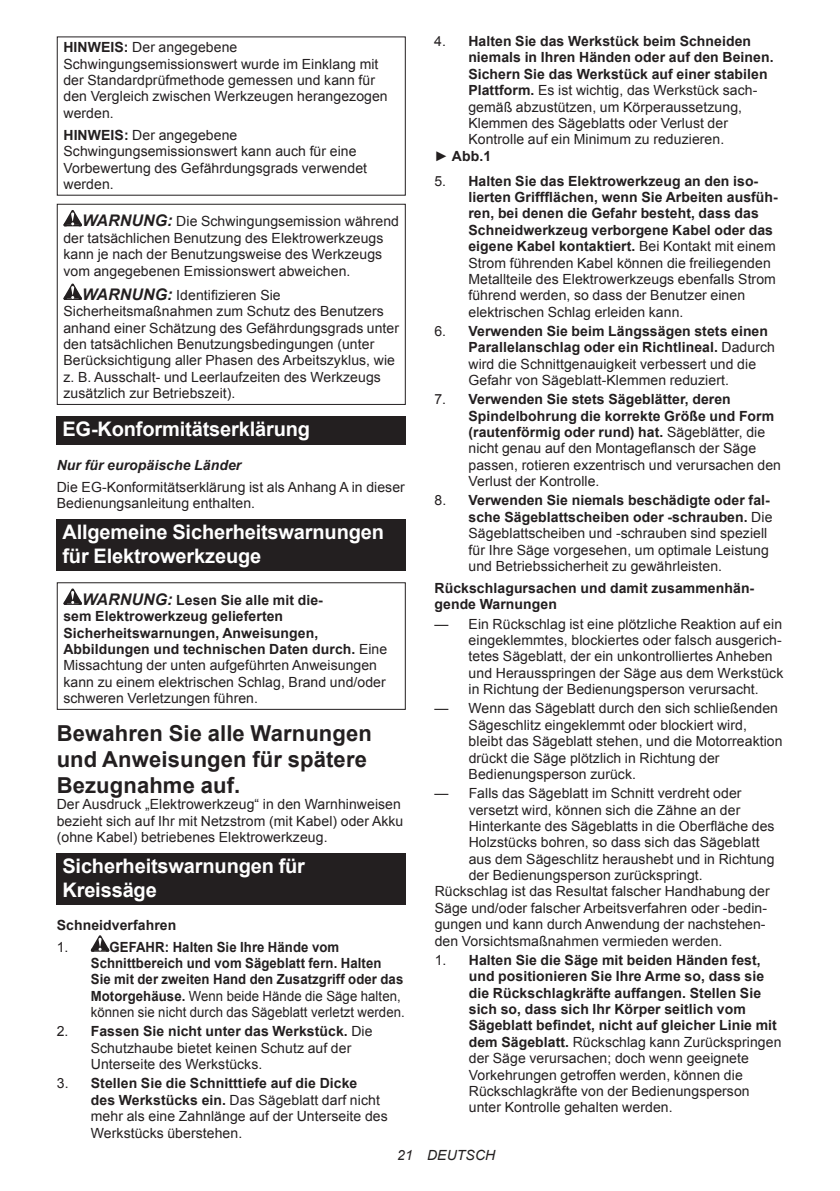
<style>
.page{position:relative;width:840px;height:1191px;background:#fff}
.page>*{position:absolute;margin:0;border:0;box-sizing:border-box;transform-origin:0 0}
.t1{font:700 22px/25.8px "Arial";letter-spacing:.005em;color:#231f20}
.t2{font:700 20px/23.4px "Arial";letter-spacing:-.01em;color:#fff}
.t3{font:14px/16.4px "Arial";letter-spacing:.005em;color:#231f20}
.t4{font:700 14px/16.4px "Arial";letter-spacing:.005em;color:#231f20}
.t5{font:700 14px/16.4px "Arial";letter-spacing:.005em;color:#231f20;scale:.94 1}
.t6{font:italic 700 14px "Arial";letter-spacing:.005em;color:#231f20}
.t7{font:italic 14px "Arial";letter-spacing:.005em;color:#231f20}
.s1{font-weight:700}
.s2{font-weight:700;font-style:italic;font-size:16px}
.s3{font-style:italic;font-size:16px}
.s4{font-weight:400}
</style>
<div class="page">
<svg style="left:63px;top:210px;width:19px;height:16px"></svg>
<svg style="left:63px;top:283px;width:19px;height:17px"></svg>
<div style="left:57px;top:204px;width:348px;height:201px;border:1px solid #231f20"></div>
<div style="left:57px;top:416px;width:348px;height:29px;background:#231f20"></div>
<div style="left:57px;top:519px;width:348px;height:52px;background:#231f20"></div>
<svg style="left:63px;top:588px;width:19px;height:17px"></svg>
<div style="left:57px;top:582px;width:348px;height:128px;border:1px solid #231f20"></div>
<div style="left:57px;top:853px;width:348px;height:52px;background:#231f20"></div>
<svg style="left:91px;top:935px;width:18px;height:16px"></svg>
<p class="t3" style="left:63px;top:39px;width:325px"><span class="s1">HINWEIS:</span> Der angegebene Schwingungsemissionswert wurde im Einklang mit der Standardprüfmethode gemessen und kann für den Vergleich zwischen Werkzeugen herangezogen werden.</p>
<p class="t3" style="left:63px;top:127px;width:305px"><span class="s1">HINWEIS:</span> Der angegebene<br>Schwingungsemissionswert kann auch für eine<br>Vorbewertung des Gefährdungsgrads verwendet werden.</p>
<p class="t3" style="left:63px;top:213px;width:337px;text-indent:19px"><span class="s2">WARNUNG:</span> Die Schwingungsemission während der tatsächlichen Benutzung des Elektrowerkzeugs kann je nach der Benutzungsweise des Werkzeugs vom angegebenen Emissionswert abweichen.</p>
<p class="t3" style="left:63px;top:287px;width:337px;text-indent:19px"><span class="s2">WARNUNG:</span> Identifizieren Sie Sicherheitsmaßnahmen zum Schutz des Benutzers anhand einer Schätzung des Gefährdungsgrads unter den tatsächlichen Benutzungsbedingungen (unter Berücksichtigung aller Phasen des Arbeitszyklus, wie z. B. Ausschalt- und Leerlaufzeiten des Werkzeugs zusätzlich zur Betriebszeit).</p>
<h2 class="t2" style="left:62px;top:418px;width:249px">EG-Konformitätserklärung</h2>
<p class="t6" style="left:57px;top:455px;width:186px">Nur für europäische Länder</p>
<p class="t3" style="left:57px;top:479px;width:349px">Die EG-Konformitätserklärung ist als Anhang A in dieser<br>Bedienungsanleitung enthalten.</p>
<h2 class="t2" style="left:62px;top:521px;width:323px">Allgemeine Sicherheitswarnungen für Elektrowerkzeuge</h2>
<p class="t4" style="left:63px;top:592px;width:325px;text-indent:19px"><span class="s3">WARNUNG:</span> Lesen Sie alle mit die-<br>sem Elektrowerkzeug gelieferten Sicherheitswarnungen, Anweisungen, Abbildungen und technischen Daten durch. <span class="s4">Eine Missachtung der unten aufgeführten Anweisungen kann zu einem elektrischen Schlag, Brand und/oder schweren Verletzungen führen.</span></p>
<h1 class="t1" style="left:57px;top:721px;width:316px">Bewahren Sie alle Warnungen und Anweisungen für spätere<br>Bezugnahme auf.</h1>
<p class="t3" style="left:57px;top:796px;width:348px">Der Ausdruck „Elektrowerkzeug“ in den Warnhinweisen bezieht sich auf Ihr mit Netzstrom (mit Kabel) oder Akku (ohne Kabel) betriebenes Elektrowerkzeug.</p>
<h2 class="t2" style="left:62px;top:855px;width:244px">Sicherheitswarnungen für<br>Kreissäge</h2>
<p class="t4" style="left:57px;top:917px;width:121px">Schneidverfahren</p>
<p class="t3" style="left:57px;top:938px;width:13px">1.</p>
<p class="t5" style="left:91px;top:939px;width:335px;text-indent:19px">GEFAHR: Halten Sie Ihre Hände vom Schnittbereich und vom Sägeblatt fern. Halten Sie mit der zweiten Hand den Zusatzgriff oder das Motorgehäuse. <span class="s4">Wenn beide Hände die Säge halten, können sie nicht durch das Sägeblatt verletzt werden.</span></p>
<p class="t3" style="left:91px;top:1023px;width:283px;text-indent:-34px">2. <span class="s1">Fassen Sie nicht unter das Werkstück.</span> Die<br>Schutzhaube bietet keinen Schutz auf der<br>Unterseite des Werkstücks.</p>
<p class="t3" style="left:91px;top:1075px;width:298px;text-indent:-34px">3. <span class="s1">Stellen Sie die Schnitttiefe auf die Dicke<br>des Werkstücks ein.</span> Das Sägeblatt darf nicht mehr als eine Zahnlänge auf der Unterseite des Werkstücks überstehen.</p>
<p class="t4" style="left:434px;top:33px;width:318px"><span class="s4">4.</span> Halten Sie das Werkstück beim Schneiden</p>
<p class="t4" style="left:468px;top:50px;width:306px">niemals in Ihren Händen oder auf den Beinen.</p>
<p class="t4" style="left:468px;top:66px;width:300px">Sichern Sie das Werkstück auf einer stabilen</p>
<p class="t3" style="left:468px;top:82px;width:290px"><span class="s1">Plattform.</span> Es ist wichtig, das Werkstück sach-</p>
<p class="t3" style="left:468px;top:99px;width:275px">gemäß abzustützen, um Körperaussetzung,</p>
<p class="t3" style="left:468px;top:115px;width:261px">Klemmen des Sägeblatts oder Verlust der</p>
<p class="t3" style="left:468px;top:131px;width:257px">Kontrolle auf ein Minimum zu reduzieren.</p>
<p class="t4" style="left:434px;top:148px;width:58px"><span class="s4">►</span> Abb.1</p>
<p class="t4" style="left:468px;top:173px;width:311px;text-indent:-34px"><span class="s4">5.</span> Halten Sie das Elektrowerkzeug an den iso&shy;lierten Griffflächen, wenn Sie Arbeiten ausfüh&shy;ren, bei denen die Gefahr besteht, dass das Schneidwerkzeug verborgene Kabel oder das eigene Kabel kontaktiert. <span class="s4">Bei Kontakt mit einem Strom führenden Kabel können die freiliegenden Metallteile des Elektrowerkzeugs ebenfalls Strom führend werden, so dass der Benutzer einen elektrischen Schlag erleiden kann.</span></p>
<p class="t3" style="left:468px;top:323px;width:308px;text-indent:-34px">6. <span class="s1">Verwenden Sie beim Längssägen stets einen Parallelanschlag oder ein Richtlineal.</span> Dadurch wird die Schnittgenauigkeit verbessert und die Gefahr von Sägeblatt-Klemmen reduziert.</p>
<p class="t3" style="left:468px;top:391px;width:314px;text-indent:-34px">7. <span class="s1">Verwenden Sie stets Sägeblätter, deren Spindelbohrung die korrekte Größe und Form (rautenförmig oder rund) hat.</span> Sägeblätter, die nicht genau auf den Montageflansch der Säge passen, rotieren exzentrisch und verursachen den Verlust der Kontrolle.</p>
<p class="t3" style="left:468px;top:492px;width:305px;text-indent:-34px">8. <span class="s1">Verwenden Sie niemals beschädigte oder fal&shy;sche Sägeblattscheiben oder -schrauben.</span> Die Sägeblattscheiben und -schrauben sind speziell für Ihre Säge vorgesehen, um optimale Leistung und Betriebssicherheit zu gewährleisten.</p>
<p class="t4" style="left:434px;top:580px;width:321px">Rückschlagursachen und damit zusammenhän&shy;gende Warnungen</p>
<p class="t3" style="left:468px;top:615px;width:316px;text-indent:-34px">— Ein Rückschlag ist eine plötzliche Reaktion auf ein eingeklemmtes, blockiertes oder falsch ausgerich&shy;tetes Sägeblatt, der ein unkontrolliertes Anheben und Herausspringen der Säge aus dem Werkstück in Richtung der Bedienungsperson verursacht.</p>
<p class="t3" style="left:468px;top:700px;width:315px;text-indent:-34px">— Wenn das Sägeblatt durch den sich schließenden Sägeschlitz eingeklemmt oder blockiert wird, bleibt das Sägeblatt stehen, und die Motorreaktion drückt die Säge plötzlich in Richtung der Bedienungsperson zurück.</p>
<p class="t3" style="left:434px;top:785px;width:308px">— Falls das Sägeblatt im Schnitt verdreht oder</p>
<p class="t3" style="left:468px;top:801px;width:273px">versetzt wird, können sich die Zähne an der</p>
<p class="t3" style="left:468px;top:818px;width:307px">Hinterkante des Sägeblatts in die Oberfläche des</p>
<p class="t3" style="left:468px;top:834px;width:292px">Holzstücks bohren, so dass sich das Sägeblatt</p>
<p class="t3" style="left:468px;top:850px;width:307px">aus dem Sägeschlitz heraushebt und in Richtung</p>
<p class="t3" style="left:468px;top:867px;width:235px">der Bedienungsperson zurückspringt.</p>
<p class="t3" style="left:434px;top:883px;width:336px">Rückschlag ist das Resultat falscher Handhabung der</p>
<p class="t3" style="left:434px;top:900px;width:334px">Säge und/oder falscher Arbeitsverfahren oder -bedin-</p>
<p class="t3" style="left:434px;top:916px;width:332px">gungen und kann durch Anwendung der nachstehen-</p>
<p class="t3" style="left:434px;top:932px;width:289px">den Vorsichtsmaßnahmen vermieden werden.</p>
<p class="t4" style="left:468px;top:952px;width:314px;text-indent:-34px"><span class="s4">1.</span> Halten Sie die Säge mit beiden Händen fest, und positionieren Sie Ihre Arme so, dass sie die Rückschlagkräfte auffangen. Stellen Sie sich so, dass sich Ihr Körper seitlich vom Sägeblatt befindet, nicht auf gleicher Linie mit dem Sägeblatt. <span class="s4">Rückschlag kann Zurückspringen der Säge verursachen; doch wenn geeignete Vorkehrungen getroffen werden, können die Rückschlagkräfte von der Bedienungsperson unter Kontrolle gehalten werden.</span></p>
<p class="t7" style="left:397px;top:1146px;width:99px">21 DEUTSCH</p>
</div>
